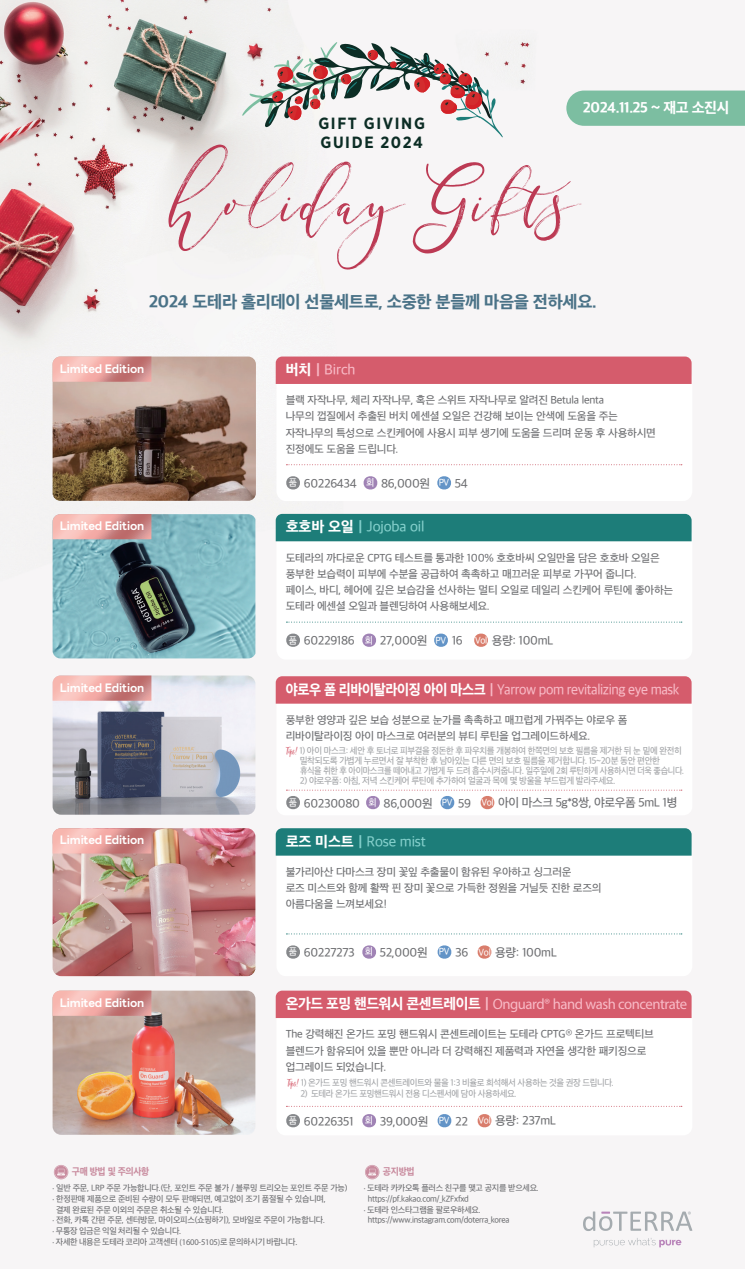
<style>
.page{position:relative;width:745px;height:1269px;background:#fff}
.page>*{position:absolute;margin:0;border:0;box-sizing:border-box;transform-origin:0 0}
.t1{font:118.25px "Festive Script Rough Ink";color:#bc3a54}
.t2{font:17.5px "Apple SD Gothic Neo EB00";letter-spacing:-.02em;color:#4a7287}
.t3{font:700 16.25px/19px "Gotham Narrow";letter-spacing:.1em;color:#0c2d25}
.t4{font:15px "Apple SD Gothic Neo M00";letter-spacing:-.03em;color:#f8bac6;scale:.93 1}
.t5{font:15px "Myriad Pro";letter-spacing:-.03em;color:#f8bac6}
.t6{font:15px "Apple SD Gothic Neo M00";letter-spacing:-.01em;color:#84cfcb}
.t7{font:15px "Apple SD Gothic Neo EB00";letter-spacing:-.03em;color:#fff}
.t8{font:15px "Apple SD Gothic Neo M00";letter-spacing:-.03em;color:#f8bac6}
.t9{font:12.5px "Apple SD Gothic Neo M00";letter-spacing:-.03em;color:#6c6d70}
.t10{font:700 11.62px "LINE Seed Sans KR";letter-spacing:-.01em;color:#fff}
.t11{font:11.25px/16.2px "Apple SD Gothic Neo M00";letter-spacing:-.02em;color:#6c6d70}
.t12{font:10px "Apple SD Gothic Neo EB00";letter-spacing:-.03em;color:#c98c9f;scale:.94 1}
.t13{font:9.38px/10px "Apple SD Gothic Neo M00";letter-spacing:-.04em;color:#a2a4a7;scale:.95 1}
.t14{font:9.38px "Apple SD Gothic Neo M00";letter-spacing:-.04em;color:#a2a4a7}
.t15{font:8.75px "Apple SD Gothic Neo M00";letter-spacing:-.025em;color:#6c6d70}
.s1{font-family:"Apple SD Gothic Neo EB00";color:#fff}
.s2{font-family:"Apple SD Gothic Neo EB00"}
.s3{font-size:10px;color:#fff}
.s4{font-family:"Hello Beautiful";font-size:11.25px;color:#d55c6c}
.s5{font-family:"LINE Seed Sans KR"}
.s6{font-family:"Myriad Pro"}
</style>
<div class="page">
<img style="left:0;top:0;width:744px;height:1248px">
<div style="left:566px;top:91px;width:178px;height:35px;background:#7cbea1"></div>
<svg style="left:242px;top:42px;width:260px;height:96px"></svg>
<img style="left:53px;top:675px;width:202px;height:140px">
<img style="left:53px;top:828px;width:202px;height:148px">
<svg style="left:54px;top:1165px;width:14px;height:14px"></svg>
<div style="left:365px;top:1165px;width:14px;height:14px;background:#d7aab8;border-radius:50%"></div>
<svg style="left:365px;top:1165px;width:13px;height:14px"></svg>
<svg style="left:582px;top:1211px;width:110px;height:20px"></svg>
<svg style="left:593px;top:1238px;width:88px;height:9px"></svg>
<img style="left:53px;top:514px;width:202px;height:144px">
<img style="left:53px;top:356px;width:203px;height:145px">
<div style="left:276px;top:368px;width:416px;height:133px;background:#fff;border-radius:10px"></div>
<div style="left:275px;top:356px;width:416px;height:28px;background:#d55c6c"></div>
<svg style="left:286px;top:464px;width:395px;height:26px"></svg>
<div style="left:276px;top:526px;width:416px;height:133px;background:#fff;border-radius:10px"></div>
<div style="left:275px;top:514px;width:416px;height:27px;background:#1d7d79"></div>
<svg style="left:286px;top:621px;width:395px;height:2px"></svg>
<svg style="left:286px;top:633px;width:14px;height:14px"></svg>
<svg style="left:434px;top:633px;width:13px;height:14px"></svg>
<svg style="left:474px;top:633px;width:13px;height:14px"></svg>
<svg style="left:362px;top:633px;width:14px;height:14px"></svg>
<div style="left:276px;top:688px;width:416px;height:127px;background:#fff;border-radius:9px"></div>
<svg style="left:275px;top:676px;width:416px;height:28px"></svg>
<svg style="left:286px;top:789px;width:395px;height:21px"></svg>
<svg style="left:53px;top:356px;width:98px;height:26px"></svg>
<svg style="left:53px;top:514px;width:98px;height:25px"></svg>
<svg style="left:53px;top:675px;width:98px;height:26px"></svg>
<svg style="left:276px;top:840px;width:416px;height:136px"></svg>
<div style="left:275px;top:828px;width:416px;height:27px;background:#1d7d79"></div>
<svg style="left:286px;top:933px;width:395px;height:1px"></svg>
<svg style="left:286px;top:943px;width:14px;height:18px"></svg>
<svg style="left:437px;top:943px;width:14px;height:18px"></svg>
<svg style="left:477px;top:943px;width:14px;height:18px"></svg>
<svg style="left:362px;top:943px;width:14px;height:18px"></svg>
<svg style="left:53px;top:828px;width:98px;height:25px"></svg>
<img style="left:53px;top:990px;width:202px;height:145px">
<div style="left:276px;top:1002px;width:416px;height:133px;background:#fff;border-radius:9px"></div>
<div style="left:275px;top:990px;width:416px;height:28px;background:#d55c6c"></div>
<svg style="left:286px;top:1105px;width:395px;height:23px"></svg>
<svg style="left:53px;top:990px;width:98px;height:26px"></svg>
<h3 class="t7" style="left:582px;top:97px;width:148px">2024.11.25 ~ 재고 소진시</h3>
<h3 class="t3" style="left:318px;top:114px;width:108px">GIFT GIVING<br>GUIDE 2024</h3>
<h1 class="t1" style="left:175px;top:134px;width:407px">holiday Gifts</h1>
<h2 class="t2" style="left:149px;top:288px;width:449px">2024 도테라 홀리데이 선물세트로, 소중한 분들께 마음을 전하세요.</h2>
<p class="t10" style="left:60px;top:363px;width:86px">Limited Edition</p>
<h3 class="t8" style="left:285px;top:359px;width:71px"><span class="s1">버치</span><span class="s2">ㅣ</span>Birch</h3>
<p class="t11" style="left:285px;top:391px;width:371px">블랙 자작나무, 체리 자작나무, 혹은 스위트 자작나무로 알려진 Betula lenta<br>나무의 껍질에서 추출된 버치 에센셜 오일은 건강해 보이는 안색에 도움을 주는 자작나무의 특성으로 스킨케어에 사용시 피부 생기에 도움을 드리며 운동 후 사용하시면 진정에도 도움을 드립니다.</p>
<p class="t9" style="left:288px;top:475px;width:180px"><span class="s3">품</span> 60226434 <span class="s3">회</span> 86,000원 <span class="s3">PV</span> 54</p>
<p class="t10" style="left:60px;top:520px;width:86px">Limited Edition</p>
<h3 class="t6" style="left:285px;top:517px;width:140px"><span class="s1">호호바 오일</span><span class="s2">ㅣ</span>Jojoba oil</h3>
<p class="t11" style="left:285px;top:548px;width:389px">도테라의 까다로운 CPTG 테스트를 통과한 100% 호호바씨 오일만을 담은 호호바 오일은 풍부한 보습력이 피부에 수분을 공급하여 촉촉하고 매끄러운 피부로 가꾸어 줍니다.<br>페이스, 바디, 헤어에 깊은 보습감을 선사하는 멀티 오일로 데일리 스킨케어 루틴에 좋아하는 도테라 에센셜 오일과 블렌딩하여 사용해보세요.</p>
<p class="t9" style="left:288px;top:632px;width:266px"><span class="s3">품</span> 60229186 <span class="s3">회</span> 27,000원 <span class="s3">PV</span> 16 <span class="s3">Vol</span> 용량: 100mL</p>
<p class="t10" style="left:60px;top:682px;width:86px">Limited Edition</p>
<h3 class="t4" style="left:285px;top:679px;width:424px"><span class="s1">야로우 폼 리바이탈라이징 아이 마스크</span><span class="s2">ㅣ</span>Yarrow pom revitalizing eye mask</h3>
<p class="t11" style="left:285px;top:711px;width:343px">풍부한 영양과 깊은 보습 성분으로 눈가를 촉촉하고 매끄럽게 가꿔주는 야로우 폼 리바이탈라이징 아이 마스크로 여러분의 뷰티 루틴을 업그레이드하세요.</p>
<p class="t13" style="left:299px;top:744px;width:406px;text-indent:-14px"><span class="s4">Tips!</span> 1) 아이 마스크: 세안 후 토너로 피부결을 정돈한 후 파우치를 개봉하여 한쪽면의 보호 필름을 제거한 뒤 눈 밑에 완전히 밀착되도록 가볍게 누르면서 잘 부착한 후 남아있는 다른 면의 보호 필름을 제거합니다. 15~20분 동안 편안한 휴식을 취한 후 아이마스크를 떼어내고 가볍게 두 드려 흡수시켜줍니다. 일주일에 2회 루틴하게 사용하시면 더욱 좋습니다.</p>
<p class="t14" style="left:300px;top:774px;width:317px">2) 야로우폼: 아침, 저녁 스킨케어 루틴에 추가하여 얼굴과 목에 몇 방울을 부드럽게 발라주세요.</p>
<p class="t9" style="left:288px;top:794px;width:390px"><span class="s3">품</span> 60230080 <span class="s3">회</span> 86,000원 <span class="s3">PV</span> 59 <span class="s3">Vol</span> 아이 마스크 5g*8쌍, 야로우폼 5mL 1병</p>
<p class="t10" style="left:60px;top:834px;width:86px">Limited Edition</p>
<h3 class="t6" style="left:285px;top:831px;width:142px"><span class="s1">로즈 미스트</span><span class="s2">ㅣ</span>Rose mist</h3>
<p class="t11" style="left:285px;top:863px;width:317px">불가리아산 다마스크 장미 꽃잎 추출물이 함유된 우아하고 싱그러운<br>로즈 미스트와 함께 활짝 핀 장미 꽃으로 가득한 정원을 거닐듯 진한 로즈의 아름다움을 느껴보세요!</p>
<p class="t9" style="left:288px;top:944px;width:269px"><span class="s3">품</span> 60227273 <span class="s3">회</span> 52,000원 <span class="s3">PV</span> 36 <span class="s3">Vol</span> 용량: 100mL</p>
<p class="t10" style="left:60px;top:997px;width:86px">Limited Edition</p>
<h3 class="t5" style="left:285px;top:995px;width:402px"><span class="s1">온가드 포밍 핸드워시 콘센트레이트</span><span class="s2">ㅣ</span>Onguard® hand wash concentrate</h3>
<p class="t11" style="left:285px;top:1025px;width:369px">The 강력해진 온가드 포밍 핸드워시 콘센트레이트는 도테라 CPTG<span class="s5">®</span> 온가드 프로텍티브 블렌드가 함유되어 있을 뿐만 아니라 더 강력해진 제품력과 자연을 생각한 패키징으로 업그레이드 되었습니다.</p>
<p class="t13" style="left:287px;top:1076px;width:345px"><span class="s4">Tips!</span> 1) 온가드 포밍 핸드워시 콘센트레이트와 물을 1:3 비율로 희석해서 사용하는 것을 권장 드립니다.</p>
<p class="t13" style="left:300px;top:1087px;width:229px">2) 도테라 온가드 포밍핸드워시 전용 디스펜서에 담아 사용하세요.</p>
<p class="t9" style="left:288px;top:1112px;width:268px"><span class="s3">품</span> 60226351 <span class="s3">회</span> 39,000원 <span class="s3">PV</span> 22 <span class="s3">Vol</span> 용량: 237mL</p>
<p class="t12" style="left:72px;top:1164px;width:84px">구매 방법 및 주의사항</p>
<p class="t15" style="left:53px;top:1181px;width:296px"><span class="s6">∙</span> 일반 주문, LRP 주문 가능합니다.(단, 포인트 주문 불가 / 블루밍 트리오는 포인트 주문 가능)</p>
<p class="t15" style="left:53px;top:1192px;width:274px"><span class="s6">∙</span> 한정판매 제품으로 준비된 수량이 모두 판매되면, 예고없이 조기 품절될 수 있습니며,</p>
<p class="t15" style="left:56px;top:1203px;width:169px">결제 완료된 주문 이외의 주문은 취소될 수 있습니다.</p>
<p class="t15" style="left:53px;top:1214px;width:274px"><span class="s6">∙</span> 전화, 카톡 간편 주문, 센터방문, 마이오피스(쇼핑하기), 모바일로 주문이 가능합니다.</p>
<p class="t15" style="left:53px;top:1225px;width:130px"><span class="s6">∙</span> 무통장 입금은 익일 처리될 수 있습니다<span class="s6">.</span></p>
<p class="t15" style="left:53px;top:1236px;width:246px"><span class="s6">∙</span> 자세한 내용은 도테라 코리아 고객센터 <span class="s6">(1600-5105)</span>로 문의하시기 바랍니다<span class="s6">.</span></p>
<p class="t12" style="left:382px;top:1164px;width:35px">공지방법</p>
<p class="t15" style="left:363px;top:1181px;width:177px"><span class="s6">∙</span> 도테라 카카오톡 플러스 친구를 맺고 공지를 받으세요.</p>
<p class="t15" style="left:367px;top:1192px;width:103px">https://pf.kakao.com/_kZFxfxd</p>
<p class="t15" style="left:363px;top:1203px;width:119px"><span class="s6">∙</span> 도테라 인스타그램을 팔로우하세요.</p>
<p class="t15" style="left:367px;top:1214px;width:143px">https://www.instagram.com/doterra_korea</p>
</div>
